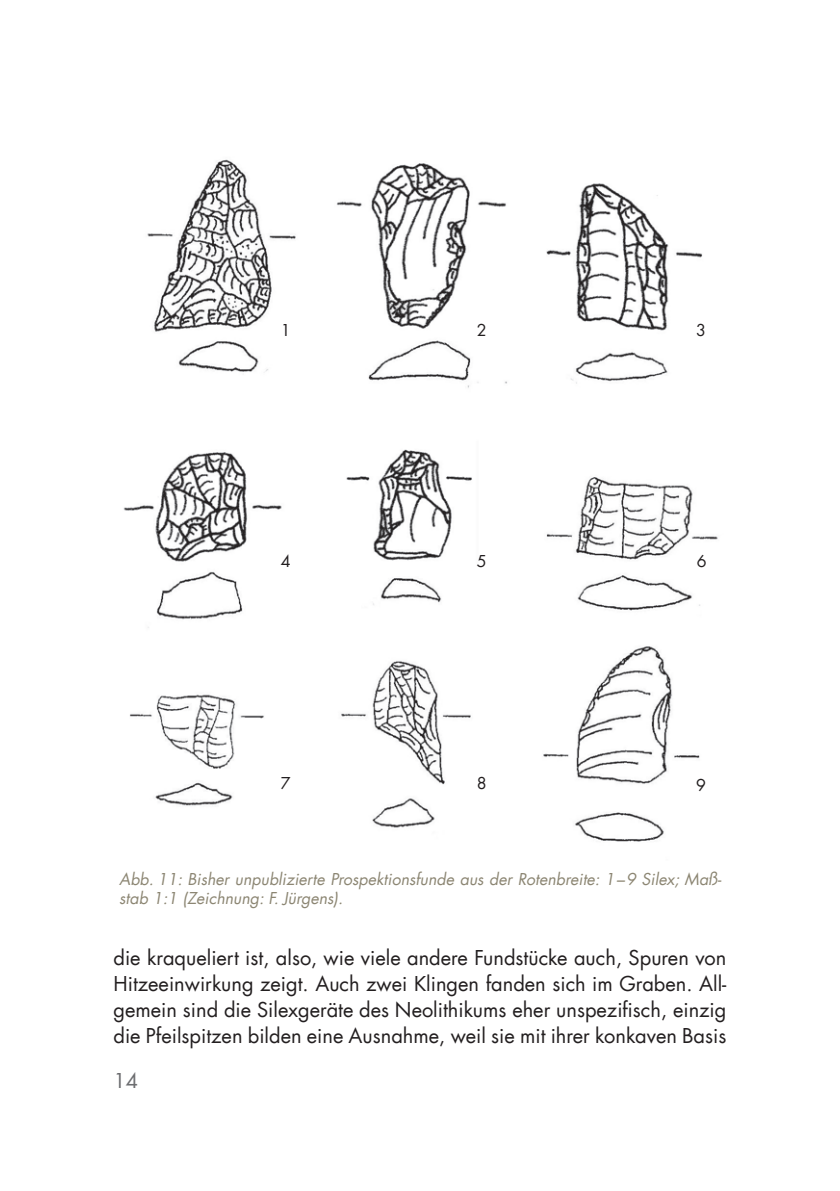
<style>
.page{position:relative;width:840px;height:1191px;background:#fff}
.page>*{position:absolute;margin:0;border:0;box-sizing:border-box;transform-origin:0 0}
.t1{font:20px/26px "Futura Com";color:#231f20;text-align:justify}
.t2{font:20px "Futura Com";color:#6c6d70}
.t3{font:italic 16px/19.2px "Futura Com";color:#8c8673}
.t4{font:16px "Futura Com";color:#231f20}
</style>
<div class="page">
<img style="left:123px;top:159px;width:595px;height:683px">
<p class="t4" style="left:281px;top:319px;width:11px">1</p>
<p class="t4" style="left:476px;top:319px;width:11px">2</p>
<p class="t4" style="left:695px;top:319px;width:11px">3</p>
<p class="t4" style="left:281px;top:550px;width:11px">4</p>
<p class="t4" style="left:476px;top:550px;width:11px">5</p>
<p class="t4" style="left:696px;top:550px;width:11px">6</p>
<p class="t4" style="left:281px;top:772px;width:11px">7</p>
<p class="t4" style="left:476px;top:772px;width:11px">8</p>
<p class="t4" style="left:695px;top:774px;width:11px">9</p>
<p class="t3" style="left:119px;top:869px;width:603px">Abb. 11: Bisher unpublizierte Prospektionsfunde aus der Rotenbreite: 1–9 Silex; Maß&shy;stab 1:1 (Zeichnung: F. Jürgens).</p>
<p class="t1" style="left:113px;top:944px;width:614px">die kraqueliert ist, also, wie viele andere Fundstücke auch, Spuren von Hitzeeinwirkung zeigt. Auch zwei Klingen fanden sich im Graben. All&shy;gemein sind die Silexgeräte des Neolithikums eher unspezifisch, einzig die Pfeilspitzen bilden eine Ausnahme, weil sie mit ihrer konkaven Basis</p>
<p class="t2" style="left:113px;top:1067px;width:26px">14</p>
</div>
